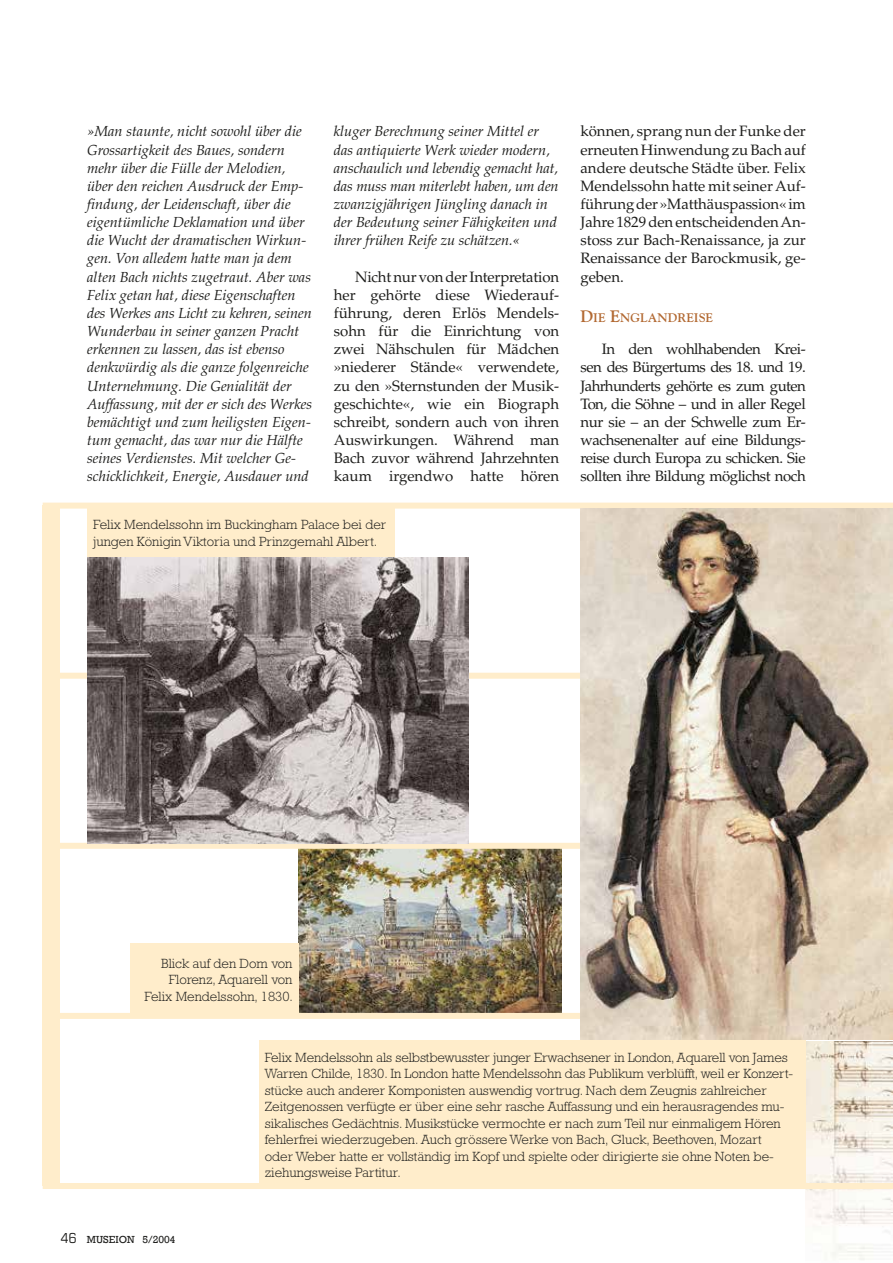
<style>
.page{position:relative;width:893px;height:1263px;background:#fff}
.page>*{position:absolute;margin:0;border:0;box-sizing:border-box;transform-origin:0 0}
.body_txt_2006_1_MA3{font:15px/18.1px "Palatino LT Std";letter-spacing:-.015em;color:#1d1d1b;text-align:justify}
.vers_2006_1_MA3_indd{font:italic 14.55px/18.1px "Palatino LT Std";color:#1d1d1b}
.bildverweis_2006_1_M{font:300 13.5px/16.5px "Rockwell";color:#1d1d1b}
.untertitel_2006_1_MA{font:700 12.3px "Goudy";color:#b26932}
.t1{font:10.5px "Rockwell";color:#1d1d1b}
.s1{font-size:16.5px}
.s2{font-family:"Eurostile Con";font-size:15px}
</style>
<div class="page">
<img style="left:298px;top:849px;width:264px;height:164px">
<img style="left:806px;top:1041px;width:87px;height:219px">
<div style="left:43px;top:1013px;width:850px;height:6px;background:#ffedcb"></div>
<div style="left:43px;top:503px;width:850px;height:6px;background:#ffedcb"></div>
<div style="left:43px;top:843px;width:850px;height:6px;background:#ffedcb"></div>
<div style="left:43px;top:673px;width:850px;height:6px;background:#ffedcb"></div>
<div style="left:43px;top:506px;width:17px;height:680px;background:#ffedcb"></div>
<div style="left:43px;top:1183px;width:850px;height:6px;background:#ffedcb"></div>
<div style="left:87px;top:509px;width:307px;height:48px;background:#ffedcb"></div>
<div style="left:130px;top:943px;width:168px;height:73px;background:#ffedcb"></div>
<img style="left:87px;top:557px;width:382px;height:286px">
<img style="left:580px;top:509px;width:313px;height:530px">
<div style="left:259px;top:1040px;width:547px;height:149px;background:#ffedcb"></div>
<p class="vers_2006_1_MA3_indd" style="left:87px;top:123px;width:226px">»Man staunte, nicht sowohl über die Grossartigkeit des Baues, sondern mehr über die Fülle der Melodien, über den reichen Ausdruck der Emp&shy;findung, der Leidenschaft, über die eigentümliche Deklamation und über die Wucht der dramatischen Wirkun&shy;gen. Von alledem hatte man ja dem alten Bach nichts zugetraut. Aber was Felix getan hat, diese Eigenschaften des Werkes ans Licht zu kehren, seinen Wunderbau in seiner ganzen Pracht erkennen zu lassen, das ist ebenso denkwürdig als die ganze folgenreiche Unternehmung. Die Genialität der Auffassung, mit der er sich des Werkes bemächtigt und zum heiligsten Eigen&shy;tum gemacht, das war nur die Hälfte seines Verdienstes. Mit welcher Ge&shy;schicklichkeit, Energie, Ausdauer und</p>
<p class="vers_2006_1_MA3_indd" style="left:334px;top:123px;width:226px">kluger Berechnung seiner Mittel er das antiquierte Werk wieder modern, anschaulich und lebendig gemacht hat, das muss man miterlebt haben, um den zwanzigjährigen Jüngling danach in der Bedeutung seiner Fähigkeiten und ihrer frühen Reife zu schätzen.«</p>
<p class="body_txt_2006_1_MA3" style="left:334px;top:268px;width:227px;text-indent:21px">Nicht nur von der Interpretation her gehörte diese Wiederauf&shy;führung, deren Erlös Mendels&shy;sohn für die Einrichtung von zwei Nähschulen für Mädchen »niederer Stände« verwendete, zu den »Sternstunden der Musik&shy;geschichte«, wie ein Biograph schreibt, sondern auch von ihren Auswirkungen. Während man Bach zuvor während Jahrzehnten kaum irgendwo hatte hören</p>
<p class="bildverweis_2006_1_M" style="left:93px;top:516px;width:294px">Felix Mendelssohn im Buckingham Palace bei der jungen Königin Viktoria und Prinzgemahl Albert.</p>
<p class="body_txt_2006_1_MA3" style="left:580px;top:122px;width:227px">können, sprang nun der Funke der erneuten Hinwendung zu Bach auf andere deutsche Städte über. Felix Mendelssohn hatte mit seiner Auf&shy;führung der »Matthäuspassion« im Jahre 1829 den entscheidenden An&shy;stoss zur Bach-Renaissance, ja zur Renaissance der Barockmusik, ge&shy;geben.</p>
<p class="untertitel_2006_1_MA" style="left:580px;top:310px;width:134px"><span class="s1">D</span>IE <span class="s1">E</span>NGLANDREISE</p>
<p class="body_txt_2006_1_MA3" style="left:580px;top:340px;width:227px;text-indent:21px">In den wohlhabenden Krei&shy;sen des Bürgertums des 18. und 19.<br>Jahrhunderts gehörte es zum guten Ton, die Söhne – und in aller Regel nur sie – an der Schwelle zum Er&shy;wachsenenalter auf eine Bildungs&shy;reise durch Europa zu schicken. Sie sollten ihre Bildung möglichst noch</p>
<p class="bildverweis_2006_1_M" style="left:145px;top:955px;width:150px;text-align:right">Blick auf den Dom von<br>Florenz, Aquarell von<br>Felix Mendelssohn, 1830.</p>
<p class="t1" style="left:61px;top:1233px;width:116px"><span class="s2">46</span> MUSEION 5/2004</p>
<p class="bildverweis_2006_1_M" style="left:265px;top:1049px;width:530px">Felix Mendelssohn als selbstbewusster junger Erwachsener in London, Aquarell von James Warren Childe, 1830. In London hatte Mendelssohn das Publikum verblüfft, weil er Konzert&shy;stücke auch anderer Komponisten auswendig vortrug. Nach dem Zeugnis zahlreicher Zeitgenossen verfügte er über eine sehr rasche Auffassung und ein herausragendes mu&shy;sikalisches Gedächtnis. Musikstücke vermochte er nach zum Teil nur einmaligem Hören fehlerfrei wiederzugeben. Auch grössere Werke von Bach, Gluck, Beethoven, Mozart oder Weber hatte er vollständig im Kopf und spielte oder dirigierte sie ohne Noten be&shy;ziehungsweise Partitur.</p>
</div>
